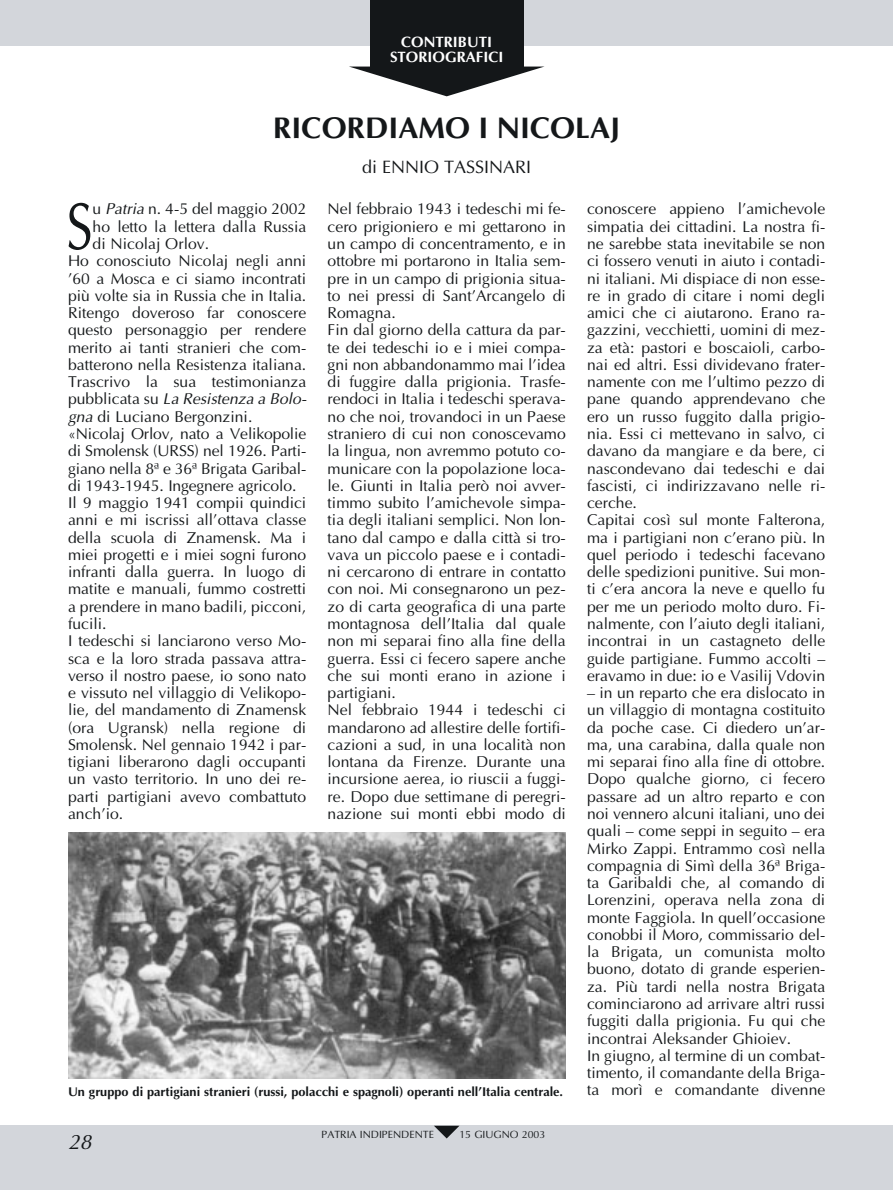
<style>
.page{position:relative;width:893px;height:1190px;background:#fff}
.page>*{position:absolute;margin:0;border:0;box-sizing:border-box;transform-origin:0 0}
.t1{font:66.45px "Optima";color:#141719;scale:.8 1}
.t2{font:700 30px "Optima";color:#141719}
.t3{font:italic 21px "Optima";color:#141719}
.t4{font:18px "Optima";color:#141719}
.t5{font:15.75px/17.2px "Optima";color:#141719}
.t6{font:italic 15.75px "Optima";color:#141719}
.t7{font:700 15px/15.1px "Optima";color:#fff;text-align:center}
.t8{font:700 12.75px "Optima";color:#141719}
.t9{font:10.5px "Optima";color:#141719}
.s1{font-style:italic}
.s2{font-style:normal}
</style>
<div class="page">
<div style="left:0;top:1125px;width:892px;height:64px;background:#d3d6db"></div>
<div style="left:0;top:0;width:892px;height:45px;background:#d3d6db"></div>
<div style="left:370px;top:0;width:153px;height:67px;background:#141719"></div>
<svg style="left:350px;top:67px;width:193px;height:29px"></svg>
<svg style="left:434px;top:1125px;width:25px;height:13px"></svg>
<img style="left:68px;top:832px;width:498px;height:246px">
<p class="t7" style="left:390px;top:36px;width:115px">CONTRIBUTI<br>STORIOGRAFICI</p>
<h2 class="t2" style="left:273px;top:115px;width:348px">RICORDIAMO I NICOLAJ</h2>
<p class="t4" style="left:362px;top:159px;width:171px">di ENNIO TASSINARI</p>
<p class="t5" style="left:327px;top:202px;width:240px">Nel febbraio 1943 i tedeschi mi fe&shy;cero prigioniero e mi gettarono in un campo di concentramento, e in ottobre mi portarono in Italia sem&shy;pre in un campo di prigionia situa&shy;to nei pressi di Sant’Arcangelo di<br>Romagna.<br>Fin dal giorno della cattura da par&shy;te dei tedeschi io e i miei compa&shy;gni non abbandonammo mai l’idea di fuggire dalla prigionia. Trasfe&shy;rendoci in Italia i tedeschi sperava&shy;no che noi, trovandoci in un Paese straniero di cui non conoscevamo la lingua, non avremmo potuto co&shy;municare con la popolazione loca&shy;le. Giunti in Italia però noi avver&shy;timmo subito l’amichevole simpa&shy;tia degli italiani semplici. Non lon&shy;tano dal campo e dalla città si tro&shy;vava un piccolo paese e i contadi&shy;ni cercarono di entrare in contatto con noi. Mi consegnarono un pez&shy;zo di carta geografica di una parte montagnosa dell’Italia dal quale non mi separai fino alla fine della guerra. Essi ci fecero sapere anche che sui monti erano in azione i partigiani.<br>Nel febbraio 1944 i tedeschi ci mandarono ad allestire delle fortifi&shy;cazioni a sud, in una località non lontana da Firenze. Durante una incursione aerea, io riuscii a fuggi&shy;re. Dopo due settimane di peregri&shy;nazione sui monti ebbi modo di</p>
<p class="t5" style="left:587px;top:202px;width:240px">conoscere appieno l’amichevole simpatia dei cittadini. La nostra fi&shy;ne sarebbe stata inevitabile se non ci fossero venuti in aiuto i contadi&shy;ni italiani. Mi dispiace di non esse&shy;re in grado di citare i nomi degli amici che ci aiutarono. Erano ra&shy;gazzini, vecchietti, uomini di mez&shy;za età: pastori e boscaioli, carbo&shy;nai ed altri. Essi dividevano frater&shy;namente con me l’ultimo pezzo di pane quando apprendevano che ero un russo fuggito dalla prigio&shy;nia. Essi ci mettevano in salvo, ci davano da mangiare e da bere, ci nascondevano dai tedeschi e dai fascisti, ci indirizzavano nelle ri&shy;cerche.<br>Capitai così sul monte Falterona, ma i partigiani non c’erano più. In quel periodo i tedeschi facevano delle spedizioni punitive. Sui mon&shy;ti c’era ancora la neve e quello fu per me un periodo molto duro. Fi&shy;nalmente, con l’aiuto degli italiani, incontrai in un castagneto delle guide partigiane. Fummo accolti – eravamo in due: io e Vasilij Vdovin</p>
<h1 class="t1" style="left:66px;top:199px;width:35px">S</h1>
<p class="t5" style="left:93px;top:202px;width:215px">u <span class="s1">Patria</span> n. 4-5 del maggio 2002</p>
<p class="t5" style="left:93px;top:219px;width:215px">ho letto la lettera dalla Russia</p>
<p class="t5" style="left:93px;top:236px;width:118px">di Nicolaj Orlov.</p>
<p class="t5" style="left:68px;top:254px;width:240px">Ho conosciuto Nicolaj negli anni</p>
<p class="t5" style="left:68px;top:271px;width:240px">’60 a Mosca e ci siamo incontrati</p>
<p class="t5" style="left:68px;top:288px;width:240px">più volte sia in Russia che in Italia.</p>
<p class="t5" style="left:68px;top:306px;width:240px">Ritengo doveroso far conoscere</p>
<p class="t5" style="left:68px;top:323px;width:240px">questo personaggio per rendere</p>
<p class="t5" style="left:68px;top:340px;width:240px">merito ai tanti stranieri che com-</p>
<p class="t5" style="left:68px;top:357px;width:240px">batterono nella Resistenza italiana.</p>
<p class="t5" style="left:68px;top:375px;width:240px">Trascrivo la sua testimonianza</p>
<p class="t6" style="left:68px;top:392px;width:240px"><span class="s2">pubblicata su</span> La Resistenza a Bolo-</p>
<p class="t5" style="left:68px;top:409px;width:186px"><span class="s1">gna</span> di Luciano Bergonzini.</p>
<p class="t5" style="left:68px;top:426px;width:240px">«Nicolaj Orlov, nato a Velikopolie</p>
<p class="t5" style="left:68px;top:444px;width:240px">di Smolensk (URSS) nel 1926. Parti-</p>
<p class="t5" style="left:68px;top:461px;width:240px">giano nella 8ª e 36ª Brigata Garibal-</p>
<p class="t5" style="left:68px;top:478px;width:230px">di 1943-1945. Ingegnere agricolo.</p>
<p class="t5" style="left:68px;top:495px;width:240px">Il 9 maggio 1941 compii quindici</p>
<p class="t5" style="left:68px;top:513px;width:240px">anni e mi iscrissi all’ottava classe</p>
<p class="t5" style="left:68px;top:530px;width:240px">della scuola di Znamensk. Ma i</p>
<p class="t5" style="left:68px;top:547px;width:240px">miei progetti e i miei sogni furono</p>
<p class="t5" style="left:68px;top:565px;width:240px">infranti dalla guerra. In luogo di</p>
<p class="t5" style="left:68px;top:582px;width:240px">matite e manuali, fummo costretti</p>
<p class="t5" style="left:68px;top:599px;width:240px">a prendere in mano badili, picconi,</p>
<p class="t5" style="left:68px;top:616px;width:40px">fucili.</p>
<p class="t5" style="left:68px;top:634px;width:240px">I tedeschi si lanciarono verso Mo-</p>
<p class="t5" style="left:68px;top:651px;width:240px">sca e la loro strada passava attra-</p>
<p class="t5" style="left:68px;top:668px;width:240px">verso il nostro paese, io sono nato</p>
<p class="t5" style="left:68px;top:685px;width:240px">e vissuto nel villaggio di Velikopo-</p>
<p class="t5" style="left:68px;top:703px;width:240px">lie, del mandamento di Znamensk</p>
<p class="t5" style="left:68px;top:720px;width:240px">(ora Ugransk) nella regione di</p>
<p class="t5" style="left:68px;top:737px;width:240px">Smolensk. Nel gennaio 1942 i par-</p>
<p class="t5" style="left:68px;top:754px;width:240px">tigiani liberarono dagli occupanti</p>
<p class="t5" style="left:68px;top:772px;width:240px">un vasto territorio. In uno dei re-</p>
<p class="t5" style="left:68px;top:789px;width:240px">parti partigiani avevo combattuto</p>
<p class="t5" style="left:68px;top:806px;width:57px">anch’io.</p>
<p class="t5" style="left:587px;top:685px;width:240px">– in un reparto che era dislocato in un villaggio di montagna costituito da poche case. Ci diedero un’ar&shy;ma, una carabina, dalla quale non mi separai fino alla fine di ottobre.<br>Dopo qualche giorno, ci fecero passare ad un altro reparto e con noi vennero alcuni italiani, uno dei quali – come seppi in seguito – era Mirko Zappi. Entrammo così nella compagnia di Simì della 36ª Briga&shy;ta Garibaldi che, al comando di Lorenzini, operava nella zona di monte Faggiola. In quell’occasione conobbi il Moro, commissario del&shy;la Brigata, un comunista molto buono, dotato di grande esperien&shy;za. Più tardi nella nostra Brigata cominciarono ad arrivare altri russi fuggiti dalla prigionia. Fu qui che incontrai Aleksander Ghioiev.<br>In giugno, al termine di un combat&shy;timento, il comandante della Briga&shy;ta morì e comandante divenne</p>
<p class="t8" style="left:68px;top:1086px;width:496px">Un gruppo di partigiani stranieri (russi, polacchi e spagnoli) operanti nell’Italia centrale.</p>
<h3 class="t3" style="left:68px;top:1132px;width:25px">28</h3>
<p class="t9" style="left:321px;top:1130px;width:114px">PATRIA INDIPENDENTE</p>
<p class="t9" style="left:459px;top:1130px;width:87px">15 GIUGNO 2003</p>
</div>
